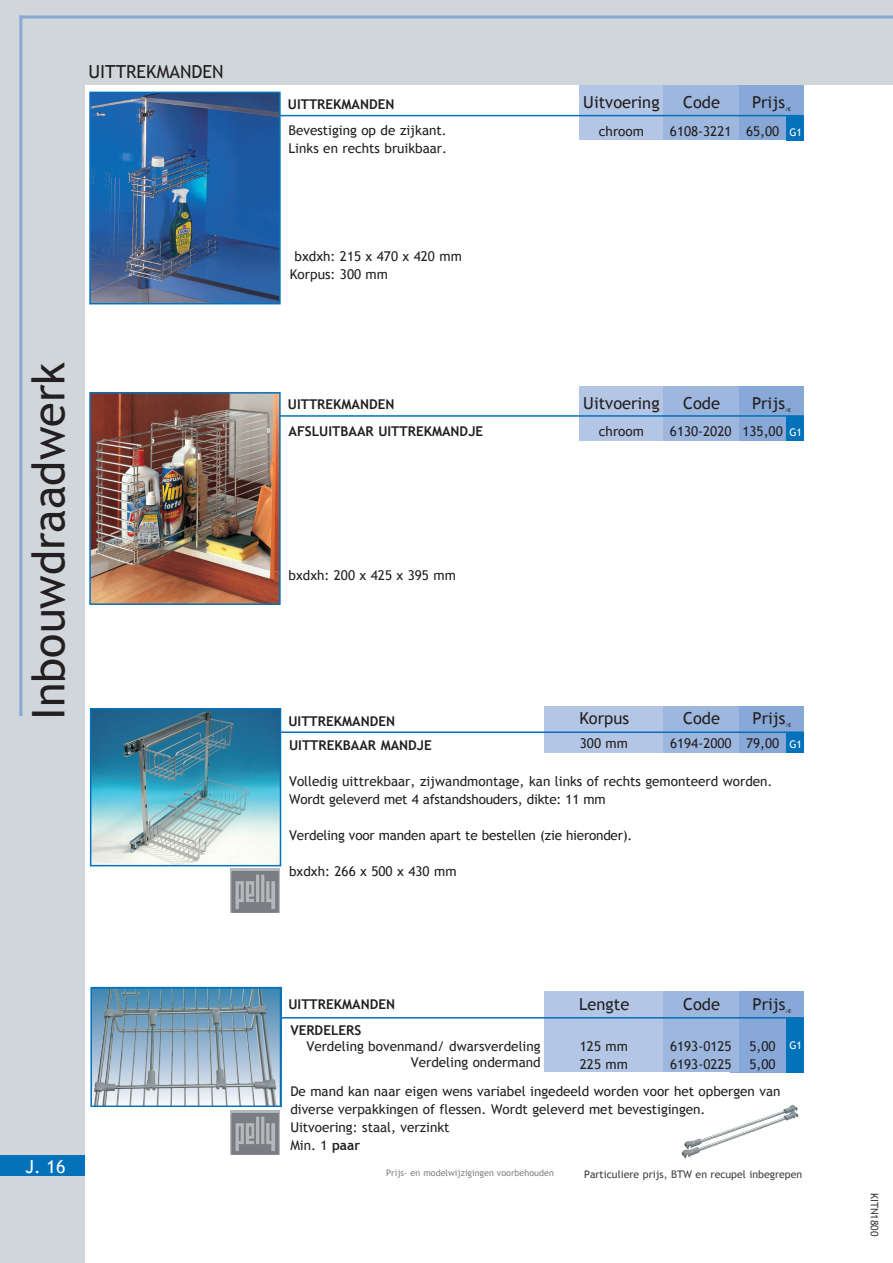
<style>
.page{position:relative;width:893px;height:1263px;background:#fff}
.page>*{position:absolute;margin:0;border:0;box-sizing:border-box;transform-origin:0 0}
.t1{font:45px "Trebuchet MS";color:#231f20}
.t2{font:18px "Trebuchet MS";color:#231f20}
.t3{font:18px "Trebuchet MS";color:#fff}
.t4{font:16.5px "Trebuchet MS";color:#231f20}
.t5{font:13.5px/18px "Trebuchet MS";color:#231f20}
.t6{font:700 13.5px/26px "Trebuchet MS";color:#231f20}
.t7{font:10.5px "Trebuchet MS";color:#3e3e3f}
.t8{font:10.5px "Trebuchet MS";color:#fff}
.t9{font:9px "Trebuchet MS";color:#808285}
.t10{font:5.25px "Trebuchet MS";color:#231f20}
.s1{font-weight:700}
</style>
<div class="page">
<img style="left:92px;top:95px;width:186px;height:206px">
<div style="left:89px;top:92px;width:192px;height:212px;border:2px solid #0372bb"></div>
<img style="left:92px;top:395px;width:186px;height:207px">
<div style="left:89px;top:392px;width:192px;height:213px;border:2px solid #0372bb"></div>
<div style="left:580px;top:386px;width:121px;height:55px;background:#b4c6e5"></div>
<div style="left:580px;top:82px;width:121px;height:58px;background:#b4c6e5"></div>
<div style="left:730px;top:386px;width:74px;height:55px;background:#88a9d7"></div>
<div style="left:730px;top:83px;width:74px;height:57px;background:#88a9d7"></div>
<div style="left:663px;top:386px;width:75px;height:55px;background:#9eb7de"></div>
<div style="left:663px;top:83px;width:75px;height:57px;background:#9eb7de"></div>
<hr style="left:280px;top:415px;width:524px;height:2px;background:#0372bb">
<hr style="left:280px;top:115px;width:524px;height:1px;background:#0372bb">
<div style="left:544px;top:706px;width:121px;height:47px;background:#b4c6e5"></div>
<div style="left:544px;top:991px;width:121px;height:81px;background:#b4c6e5"></div>
<div style="left:730px;top:706px;width:74px;height:47px;background:#88a9d7"></div>
<div style="left:730px;top:991px;width:74px;height:81px;background:#88a9d7"></div>
<div style="left:663px;top:706px;width:76px;height:47px;background:#9eb7de"></div>
<div style="left:663px;top:991px;width:76px;height:81px;background:#9eb7de"></div>
<hr style="left:280px;top:731px;width:524px;height:2px;background:#0372bb">
<hr style="left:91px;top:1017px;width:713px;height:1px;background:#0372bb">
<svg style="left:681px;top:1104px;width:118px;height:55px"></svg>
<img style="left:708px;top:1105px;width:84px;height:32px">
<img style="left:93px;top:711px;width:185px;height:152px">
<div style="left:90px;top:708px;width:191px;height:158px;border:2px solid #0372bb"></div>
<img style="left:230px;top:869px;width:50px;height:43px">
<svg style="left:93px;top:990px;width:186px;height:114px;background:#93adbf"></svg>
<div style="left:90px;top:987px;width:192px;height:120px;border:2px solid #0372bb"></div>
<img style="left:230px;top:1111px;width:50px;height:44px">
<div style="left:787px;top:116px;width:17px;height:24px;background:#0372bb"></div>
<div style="left:787px;top:416px;width:17px;height:25px;background:#0372bb"></div>
<div style="left:787px;top:733px;width:17px;height:20px;background:#0372bb"></div>
<div style="left:787px;top:1018px;width:17px;height:54px;background:#0372bb"></div>
<div style="left:0;top:0;width:893px;height:85px;background:#d0d6da"></div>
<div style="left:0;top:0;width:85px;height:1263px;background:#d0d6da"></div>
<div style="left:0;top:1155px;width:85px;height:21px;background:#0372bb"></div>
<hr style="left:20px;top:16px;width:873px;height:3px;background:#88a9d7">
<hr style="left:19px;top:16px;width:3px;height:700px;background:#88a9d7">
<h2 class="t2" style="left:89px;top:61px;width:137px">UITTREKMANDEN</h2>
<h1 class="t1" style="left:22px;top:720px;width:359px;rotate:-90deg">Inbouwdraadwerk</h1>
<h2 class="t3" style="left:25px;top:1156px;width:42px">J. 16</h2>
<p class="t6" style="left:288px;top:91px;width:108px">UITTREKMANDEN</p>
<p class="t4" style="left:583px;top:93px;width:78px">Uitvoering</p>
<p class="t4" style="left:683px;top:93px;width:38px">Code</p>
<p class="t4" style="left:752px;top:93px;width:35px">Prijs</p>
<p class="t10" style="left:785px;top:106px;width:7px">/<span class="s1">€</span></p>
<p class="t5" style="left:288px;top:121px;width:160px">Bevestiging op de zijkant.<br>Links en rechts bruikbaar.</p>
<p class="t5" style="left:599px;top:122px;width:47px">chroom</p>
<p class="t5" style="left:670px;top:122px;width:63px">6108-3221</p>
<p class="t5" style="left:746px;top:122px;width:35px">65,00</p>
<p class="t8" style="left:789px;top:126px;width:14px">G1</p>
<p class="t5" style="left:290px;top:247px;width:174px;text-indent:5px">bxdxh: 215 x 470 x 420 mm<br>Korpus: 300 mm</p>
<p class="t6" style="left:288px;top:391px;width:108px">UITTREKMANDEN</p>
<p class="t4" style="left:583px;top:393px;width:78px">Uitvoering</p>
<p class="t4" style="left:683px;top:393px;width:38px">Code</p>
<p class="t4" style="left:752px;top:393px;width:35px">Prijs</p>
<p class="t10" style="left:785px;top:407px;width:7px">/<span class="s1">€</span></p>
<p class="t6" style="left:289px;top:418px;width:196px">AFSLUITBAAR UITTREKMANDJE</p>
<p class="t5" style="left:599px;top:422px;width:47px">chroom</p>
<p class="t5" style="left:670px;top:422px;width:63px">6130-2020</p>
<p class="t5" style="left:742px;top:422px;width:42px">135,00</p>
<p class="t8" style="left:789px;top:426px;width:14px">G1</p>
<p class="t5" style="left:289px;top:566px;width:169px">bxdxh: 200 x 425 x 395 mm</p>
<p class="t6" style="left:288px;top:708px;width:108px">UITTREKMANDEN</p>
<p class="t4" style="left:579px;top:708px;width:51px">Korpus</p>
<p class="t4" style="left:683px;top:708px;width:38px">Code</p>
<p class="t4" style="left:752px;top:708px;width:35px">Prijs</p>
<p class="t10" style="left:785px;top:722px;width:7px">/<span class="s1">€</span></p>
<p class="t5" style="left:580px;top:734px;width:50px">300 mm</p>
<p class="t5" style="left:670px;top:734px;width:63px">6194-2000</p>
<p class="t5" style="left:746px;top:734px;width:35px">79,00</p>
<p class="t6" style="left:289px;top:732px;width:144px">UITTREKBAAR MANDJE</p>
<p class="t5" style="left:289px;top:773px;width:485px">Volledig uittrekbaar, zijwandmontage, kan links of rechts gemonteerd worden.<br>Wordt geleverd met 4 afstandshouders, dikte: 11 mm</p>
<p class="t5" style="left:289px;top:827px;width:345px">Verdeling voor manden apart te bestellen (zie hieronder).</p>
<p class="t5" style="left:289px;top:863px;width:169px">bxdxh: 266 x 500 x 430 mm</p>
<p class="t8" style="left:789px;top:738px;width:14px">G1</p>
<p class="t6" style="left:288px;top:991px;width:108px">UITTREKMANDEN<br>VERDELERS</p>
<p class="t5" style="left:306px;top:1038px;width:236px;line-height:16.2px;text-align:right">Verdeling bovenmand/ dwarsverdeling<br>Verdeling ondermand</p>
<p class="t4" style="left:579px;top:994px;width:52px">Lengte</p>
<p class="t5" style="left:580px;top:1037px;width:50px">125 mm<br>225 mm</p>
<p class="t4" style="left:683px;top:994px;width:38px">Code</p>
<p class="t5" style="left:670px;top:1037px;width:63px">6193-0125<br>6193-0225</p>
<p class="t4" style="left:752px;top:994px;width:35px">Prijs</p>
<p class="t10" style="left:785px;top:1008px;width:7px">/<span class="s1">€</span></p>
<p class="t5" style="left:749px;top:1037px;width:28px">5,00<br>5,00</p>
<p class="t8" style="left:789px;top:1039px;width:14px">G1</p>
<p class="t5" style="left:290px;top:1083px;width:492px">De mand kan naar eigen wens variabel ingedeeld worden voor het opbergen van diverse verpakkingen of flessen. Wordt geleverd met bevestigingen.<br>Uitvoering: staal, verzinkt<br>Min. 1 <span class="s1">paar</span></p>
<p class="t9" style="left:386px;top:1168px;width:169px">Prijs- en modelwijzigingen voorbehouden</p>
<p class="t7" style="left:584px;top:1168px;width:219px">Particuliere prijs, BTW en recupel inbegrepen</p>
<p class="t7" style="left:881px;top:1193px;width:45px;rotate:90deg">KITN1800</p>
</div>
